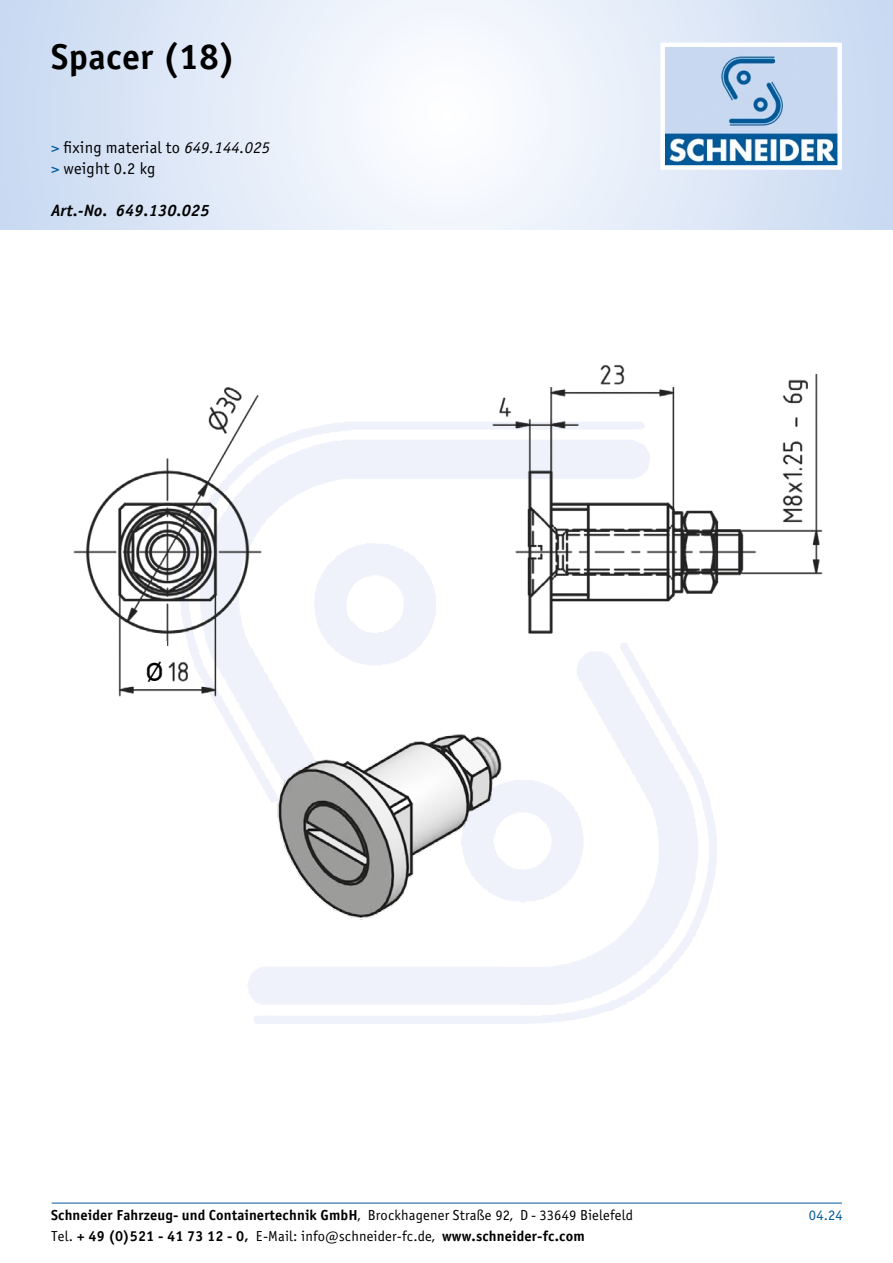
<style>
.page{position:relative;width:893px;height:1263px;background:#fff}
.page>*{position:absolute;margin:0;border:0;box-sizing:border-box;transform-origin:0 0}
.t1{font:39px "Dosis";color:#000}
.t2{font:36px "Officina Sans Bold ITC";letter-spacing:.01em;color:#000}
.t3{font:16.5px/21px "Officina Sans Book ITC";letter-spacing:.01em;color:#000}
.t4{font:italic 16.5px "Officina Sans Bold ITC";letter-spacing:.01em;color:#000}
.t5{font:14.55px "Officina Sans Bold ITC";letter-spacing:.01em;color:#000}
.t6{font:14.55px "Officina Sans Book ITC";color:#005a9a}
.s1{color:#005a9a}
.s2{font-style:italic}
.s3{font-family:"Officina Sans Book ITC"}
</style>
<div class="page">
<svg style="left:0;top:0;width:893px;height:230px"></svg>
<img style="left:665px;top:48px;width:172px;height:117px">
<div style="left:660px;top:43px;width:182px;height:127px;border:4px solid #fff"></div>
<hr style="left:52px;top:1203px;width:790px;height:1px;background:#005a9a">
<img style="left:73px;top:364px;width:750px;height:632px">
<div style="left:145px;top:641px;width:22px;height:41px;background:#fff"></div>
<h2 class="t2" style="left:51px;top:34px;width:186px">Spacer (18)</h2>
<p class="t3" style="left:51px;top:137px;width:221px"><span class="s1">&gt;</span> fixing material to <span class="s2">649.144.025 </span><span class="s1">&gt;</span> weight 0.2 kg</p>
<p class="t4" style="left:51px;top:200px;width:160px">Art.-No. 649.130.025</p>
<h1 class="t1" style="left:145px;top:641px;width:20px">ø</h1>
<p class="t5" style="left:51px;top:1206px;width:583px">Schneider Fahrzeug- und Containertechnik GmbH<span class="s3">, Brockhagener Straße 92, D - 33649 Bielefeld</span></p>
<p class="t6" style="left:809px;top:1206px;width:35px">04.24</p>
<p class="t5" style="left:51px;top:1227px;width:535px"><span class="s3">Tel.</span> + 49 (0)521 - 41 73 12 - 0, <span class="s3">E-Mail: info@schneider-fc.de,</span> www.schneider-fc.com</p>
</div>
